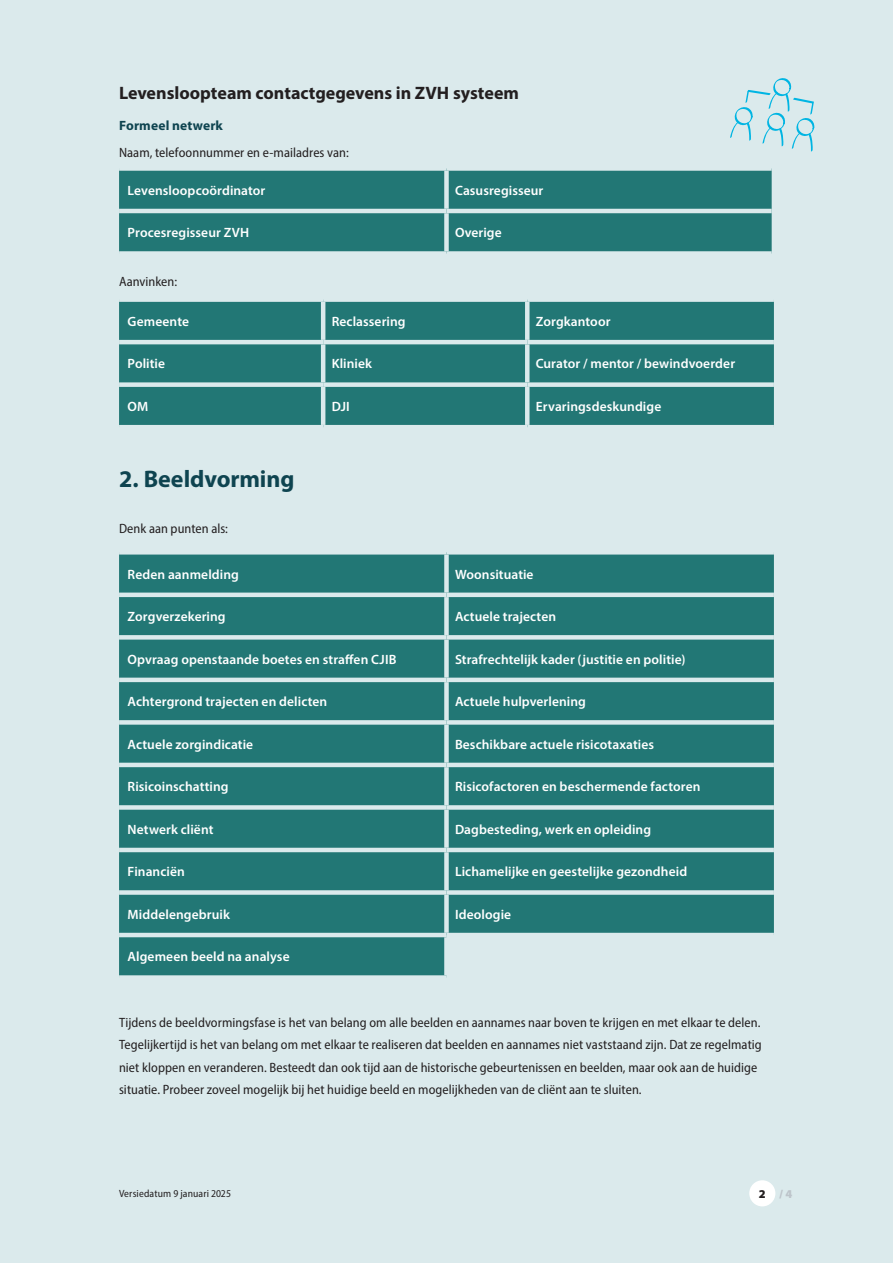
<style>
.page{position:relative;width:893px;height:1263px;background:#dbeaec}
.page>*{position:absolute;margin:0;border:0;box-sizing:border-box;transform-origin:0 0}
.t1{font:700 24px "Myriad Pro";letter-spacing:-.005em;color:#0e4450}
.introductie{font:700 18px "Myriad Pro";color:#231f20}
.labels_vol{font:600 13.5px "Myriad Pro";letter-spacing:.005em;color:#fff}
.t2{font:semi-condensed 13.5px/22.5px "Myriad Pro";letter-spacing:.005em;color:#231f20}
.Paragraph_Style_1{font:700 13.5px "Myriad Pro";letter-spacing:.01em;color:#0e4450}
.t3{font:900 12px "Myriad Pro";color:#bdc4ca}
.t4{font:semi-condensed 10.5px "Myriad Pro";letter-spacing:.01em;color:#231f20}
.s1{color:#231f20}
</style>
<div class="page">
<div style="left:119px;top:171px;width:653px;height:80px;background:#227775"></div>
<hr style="left:119px;top:209px;width:327px;height:4px;background:#dbeaec">
<hr style="left:446px;top:209px;width:326px;height:4px;background:#dbeaec">
<div style="left:444px;top:171px;width:5px;height:38px;background:#dbeaec"></div>
<div style="left:444px;top:213px;width:5px;height:38px;background:#dbeaec"></div>
<svg style="left:730px;top:78px;width:85px;height:74px"></svg>
<svg style="left:119px;top:554px;width:655px;height:421px;fill:#227775"></svg>
<div style="left:119px;top:635px;width:327px;height:5px;background:#dbeaec"></div>
<div style="left:446px;top:635px;width:328px;height:5px;background:#dbeaec"></div>
<hr style="left:119px;top:678px;width:327px;height:4px;background:#dbeaec">
<hr style="left:446px;top:678px;width:328px;height:4px;background:#dbeaec">
<div style="left:119px;top:720px;width:327px;height:5px;background:#dbeaec"></div>
<div style="left:446px;top:720px;width:328px;height:5px;background:#dbeaec"></div>
<hr style="left:119px;top:763px;width:327px;height:4px;background:#dbeaec">
<div style="left:119px;top:805px;width:327px;height:5px;background:#dbeaec"></div>
<hr style="left:119px;top:848px;width:327px;height:4px;background:#dbeaec">
<div style="left:119px;top:890px;width:327px;height:5px;background:#dbeaec"></div>
<hr style="left:119px;top:933px;width:327px;height:4px;background:#dbeaec">
<hr style="left:446px;top:593px;width:328px;height:4px;background:#dbeaec">
<hr style="left:446px;top:763px;width:328px;height:4px;background:#dbeaec">
<div style="left:446px;top:805px;width:328px;height:5px;background:#dbeaec"></div>
<hr style="left:446px;top:848px;width:328px;height:4px;background:#dbeaec">
<div style="left:446px;top:890px;width:328px;height:5px;background:#dbeaec"></div>
<hr style="left:446px;top:933px;width:328px;height:4px;background:#dbeaec">
<hr style="left:119px;top:593px;width:327px;height:4px;background:#dbeaec">
<div style="left:444px;top:554px;width:5px;height:39px;background:#dbeaec"></div>
<div style="left:444px;top:597px;width:5px;height:38px;background:#dbeaec"></div>
<div style="left:444px;top:640px;width:5px;height:38px;background:#dbeaec"></div>
<div style="left:444px;top:682px;width:5px;height:38px;background:#dbeaec"></div>
<div style="left:444px;top:725px;width:5px;height:38px;background:#dbeaec"></div>
<div style="left:444px;top:767px;width:5px;height:38px;background:#dbeaec"></div>
<div style="left:444px;top:810px;width:5px;height:38px;background:#dbeaec"></div>
<div style="left:444px;top:852px;width:5px;height:38px;background:#dbeaec"></div>
<div style="left:444px;top:895px;width:5px;height:38px;background:#dbeaec"></div>
<div style="left:444px;top:937px;width:5px;height:38px;background:#dbeaec"></div>
<div style="left:119px;top:302px;width:655px;height:123px;background:#227775"></div>
<hr style="left:323px;top:340px;width:204px;height:4px;background:#dbeaec">
<hr style="left:527px;top:340px;width:247px;height:4px;background:#dbeaec">
<div style="left:323px;top:382px;width:204px;height:5px;background:#dbeaec"></div>
<div style="left:527px;top:382px;width:247px;height:5px;background:#dbeaec"></div>
<hr style="left:119px;top:340px;width:204px;height:4px;background:#dbeaec">
<div style="left:119px;top:382px;width:204px;height:5px;background:#dbeaec"></div>
<hr style="left:321px;top:302px;width:4px;height:38px;background:#dbeaec">
<hr style="left:525px;top:302px;width:4px;height:38px;background:#dbeaec">
<hr style="left:321px;top:344px;width:4px;height:38px;background:#dbeaec">
<hr style="left:525px;top:344px;width:4px;height:38px;background:#dbeaec">
<hr style="left:321px;top:387px;width:4px;height:38px;background:#dbeaec">
<hr style="left:525px;top:387px;width:4px;height:38px;background:#dbeaec">
<div style="left:749px;top:1180px;width:26px;height:26px;background:#fff;border-radius:50%"></div>
<p class="introductie" style="left:119px;top:81px;width:402px">Levensloopteam contactgegevens in ZVH systeem</p>
<p class="Paragraph_Style_1" style="left:119px;top:117px;width:105px">Formeel netwerk</p>
<p class="t2" style="left:119px;top:141px;width:231px">Naam, telefoonnummer en e-mailadres van:</p>
<p class="labels_vol" style="left:128px;top:182px;width:139px">Levensloopcoördinator</p>
<p class="labels_vol" style="left:455px;top:182px;width:90px">Casusregisseur</p>
<p class="labels_vol" style="left:128px;top:224px;width:123px">Procesregisseur ZVH</p>
<p class="labels_vol" style="left:455px;top:224px;width:48px">Overige</p>
<p class="t2" style="left:119px;top:270px;width:60px">Aanvinken:</p>
<p class="labels_vol" style="left:128px;top:313px;width:63px">Gemeente</p>
<p class="labels_vol" style="left:332px;top:313px;width:75px">Reclassering</p>
<p class="labels_vol" style="left:536px;top:313px;width:76px">Zorgkantoor</p>
<p class="labels_vol" style="left:128px;top:355px;width:39px">Politie</p>
<p class="labels_vol" style="left:332px;top:355px;width:42px">Kliniek</p>
<p class="labels_vol" style="left:536px;top:355px;width:201px">Curator / mentor / bewindvoerder</p>
<p class="labels_vol" style="left:128px;top:398px;width:22px">OM</p>
<p class="labels_vol" style="left:332px;top:398px;width:20px">DJI</p>
<p class="labels_vol" style="left:536px;top:398px;width:127px">Ervaringsdeskundige</p>
<p class="t1" style="left:119px;top:463px;width:177px">2. Beeldvorming</p>
<p class="t2" style="left:119px;top:517px;width:110px">Denk aan punten als:</p>
<p class="labels_vol" style="left:128px;top:565px;width:113px">Reden aanmelding</p>
<p class="labels_vol" style="left:455px;top:565px;width:80px">Woonsituatie</p>
<p class="labels_vol" style="left:128px;top:608px;width:100px">Zorgverzekering</p>
<p class="labels_vol" style="left:455px;top:608px;width:103px">Actuele trajecten</p>
<p class="labels_vol" style="left:128px;top:650px;width:270px">Opvraag openstaande boetes en straffen CJIB</p>
<p class="labels_vol" style="left:455px;top:650px;width:232px">Strafrechtelijk kader (justitie en politie)</p>
<p class="labels_vol" style="left:128px;top:693px;width:201px">Achtergrond trajecten en delicten</p>
<p class="labels_vol" style="left:455px;top:693px;width:133px">Actuele hulpverlening</p>
<p class="labels_vol" style="left:128px;top:736px;width:127px">Actuele zorgindicatie</p>
<p class="labels_vol" style="left:455px;top:736px;width:201px">Beschikbare actuele risicotaxaties</p>
<p class="labels_vol" style="left:128px;top:778px;width:102px">Risicoinschatting</p>
<p class="labels_vol" style="left:455px;top:778px;width:247px">Risicofactoren en beschermende factoren</p>
<p class="labels_vol" style="left:128px;top:821px;width:87px">Netwerk cliënt</p>
<p class="labels_vol" style="left:455px;top:821px;width:198px">Dagbesteding, werk en opleiding</p>
<p class="labels_vol" style="left:128px;top:863px;width:59px">Financiën</p>
<p class="labels_vol" style="left:455px;top:863px;width:234px">Lichamelijke en geestelijke gezondheid</p>
<p class="labels_vol" style="left:128px;top:906px;width:104px">Middelengebruik</p>
<p class="labels_vol" style="left:455px;top:906px;width:58px">Ideologie</p>
<p class="labels_vol" style="left:128px;top:948px;width:164px">Algemeen beeld na analyse</p>
<p class="t2" style="left:119px;top:1011px;width:644px">Tijdens de beeldvormingsfase is het van belang om alle beelden en aannames naar boven te krijgen en met elkaar te delen.<br>Tegelijkertijd is het van belang om met elkaar te realiseren dat beelden en aannames niet vaststaand zijn. Dat ze regelmatig niet kloppen en veranderen. Besteedt dan ook tijd aan de historische gebeurtenissen en beelden, maar ook aan de huidige situatie. Probeer zoveel mogelijk bij het huidige beeld en mogelijkheden van de cliënt aan te sluiten.</p>
<p class="t4" style="left:119px;top:1187px;width:114px">Versiedatum 9 januari 2025</p>
<p class="t3" style="left:759px;top:1186px;width:35px"><span class="s1">2</span> / 4</p>
</div>
